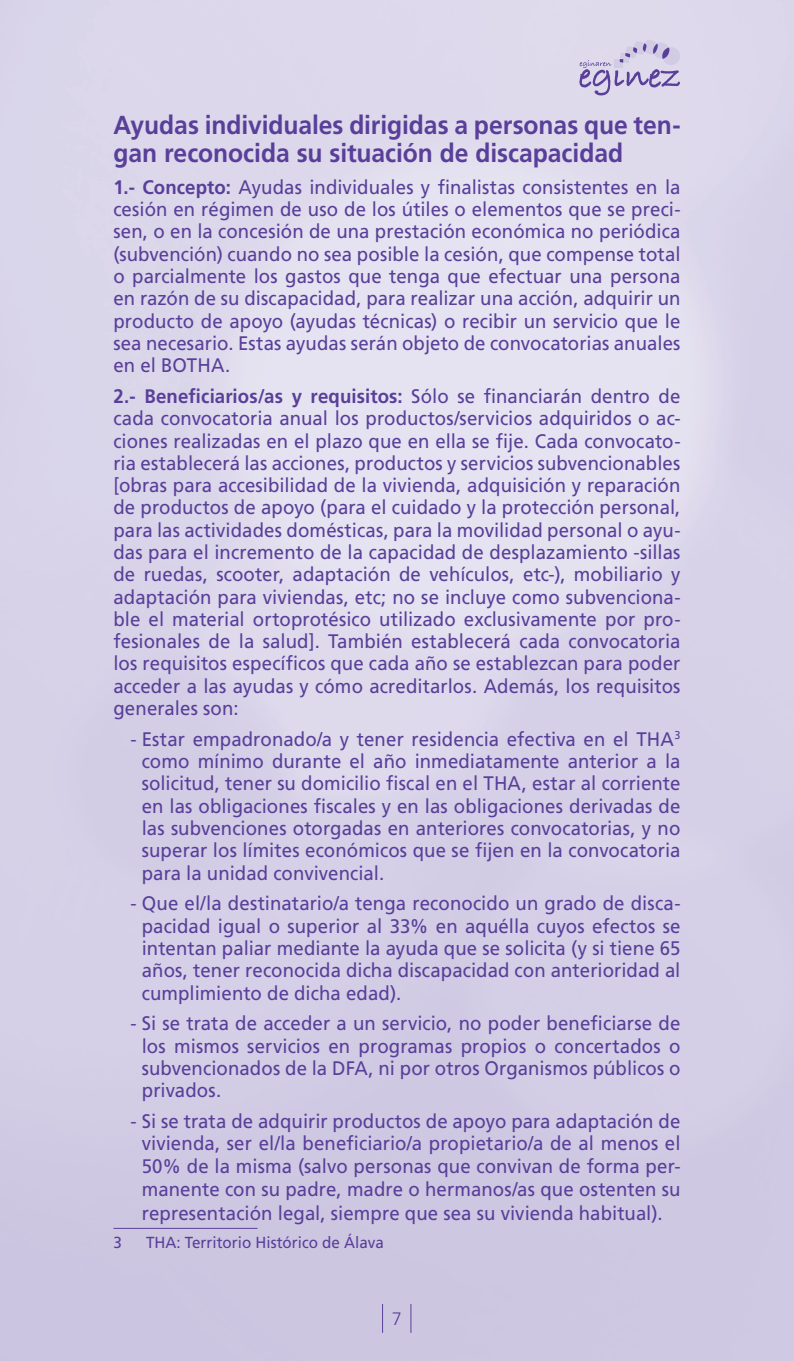
<style>
.page{position:relative;width:794px;height:1361px;background:#fff}
.page>*{position:absolute;margin:0;border:0;box-sizing:border-box;transform-origin:0 0}
.t1{font:700 26px/28px "Frutiger";letter-spacing:-.005em;color:#593f99;scale:.95 1}
.t2{font:19.6px/22.2px "Frutiger";letter-spacing:.005em;color:#593f99;text-align:justify;scale:.95 1}
.t3{font:300 18px "Frutiger";color:#593f99}
.t4{font:16px "Frutiger";color:#593f99;scale:.95 1}
.s1{font-weight:700}
</style>
<div class="page">
<div style="left:653px;top:42px;width:16px;height:17px;background:#d9d5e9;border-radius:50%"></div>
<div style="left:643px;top:40px;width:15px;height:15px;background:#d1cbe4;border-radius:6px"></div>
<svg style="left:633px;top:41px;width:13px;height:14px"></svg>
<svg style="left:579px;top:43px;width:101px;height:52px;background:#c5bddc"></svg>
<svg style="left:382px;top:1304px;width:1px;height:29px"></svg>
<svg style="left:410px;top:1304px;width:1px;height:29px"></svg>
<hr style="left:113px;top:1228px;width:144px;height:1px;background:#593f99">
<h1 class="t1" style="left:113px;top:110px;width:598px">Ayudas individuales dirigidas a personas que ten&shy;gan reconocida su situación de discapacidad</h1>
<p class="t2" style="left:113px;top:176px;width:598px"><span class="s1">1.- Concepto:</span> Ayudas individuales y finalistas consistentes en la cesión en régimen de uso de los útiles o elementos que se preci&shy;sen, o en la concesión de una prestación económica no periódica (subvención) cuando no sea posible la cesión, que compense total o parcialmente los gastos que tenga que efectuar una persona en razón de su discapacidad, para realizar una acción, adquirir un producto de apoyo (ayudas técnicas) o recibir un servicio que le sea necesario. Estas ayudas serán objeto de convocatorias anuales en el BOTHA.</p>
<p class="t2" style="left:113px;top:385px;width:598px"><span class="s1">2.- Beneficiarios/as y requisitos:</span> Sólo se financiarán dentro de cada convocatoria anual los productos/servicios adquiridos o ac&shy;ciones realizadas en el plazo que en ella se fije. Cada convocato&shy;ria establecerá las acciones, productos y servicios subvencionables [obras para accesibilidad de la vivienda, adquisición y reparación de productos de apoyo (para el cuidado y la protección personal, para las actividades domésticas, para la movilidad personal o ayu&shy;das para el incremento de la capacidad de desplazamiento -sillas de ruedas, scooter, adaptación de vehículos, etc-), mobiliario y adaptación para viviendas, etc; no se incluye como subvenciona&shy;ble el material ortoprotésico utilizado exclusivamente por pro&shy;fesionales de la salud]. También establecerá cada convocatoria los requisitos específicos que cada año se establezcan para poder acceder a las ayudas y cómo acreditarlos. Además, los requisitos generales son:</p>
<p class="t2" style="left:142px;top:728px;width:568px;text-indent:-11px">- Estar empadronado/a y tener residencia efectiva en el THA<sup>3 </sup>como mínimo durante el año inmediatamente anterior a la solicitud, tener su domicilio fiscal en el THA, estar al corriente en las obligaciones fiscales y en las obligaciones derivadas de las subvenciones otorgadas en anteriores convocatorias, y no superar los límites económicos que se fijen en la convocatoria para la unidad convivencial.</p>
<p class="t2" style="left:142px;top:892px;width:568px;text-indent:-11px">- Que el/la destinatario/a tenga reconocido un grado de disca&shy;pacidad igual o superior al 33% en aquélla cuyos efectos se intentan paliar mediante la ayuda que se solicita (y si tiene 65 años, tener reconocida dicha discapacidad con anterioridad al cumplimiento de dicha edad).</p>
<p class="t2" style="left:142px;top:1012px;width:568px;text-indent:-11px">- Si se trata de acceder a un servicio, no poder beneficiarse de los mismos servicios en programas propios o concertados o subvencionados de la DFA, ni por otros Organismos públicos o privados.</p>
<p class="t2" style="left:130px;top:1109px;width:580px;line-height:23px;text-align:center">- Si se trata de adquirir productos de apoyo para adaptación de vivienda, ser el/la beneficiario/a propietario/a de al menos el 50% de la misma (salvo personas que convivan de forma per&shy;manente con su padre, madre o hermanos/as que ostenten su representación legal, siempre que sea su vivienda habitual).</p>
<p class="t4" style="left:113px;top:1232px;width:10px">3</p>
<p class="t4" style="left:146px;top:1232px;width:252px">THA: Territorio Histórico de Álava</p>
<p class="t3" style="left:392px;top:1308px;width:12px">7</p>
</div>
